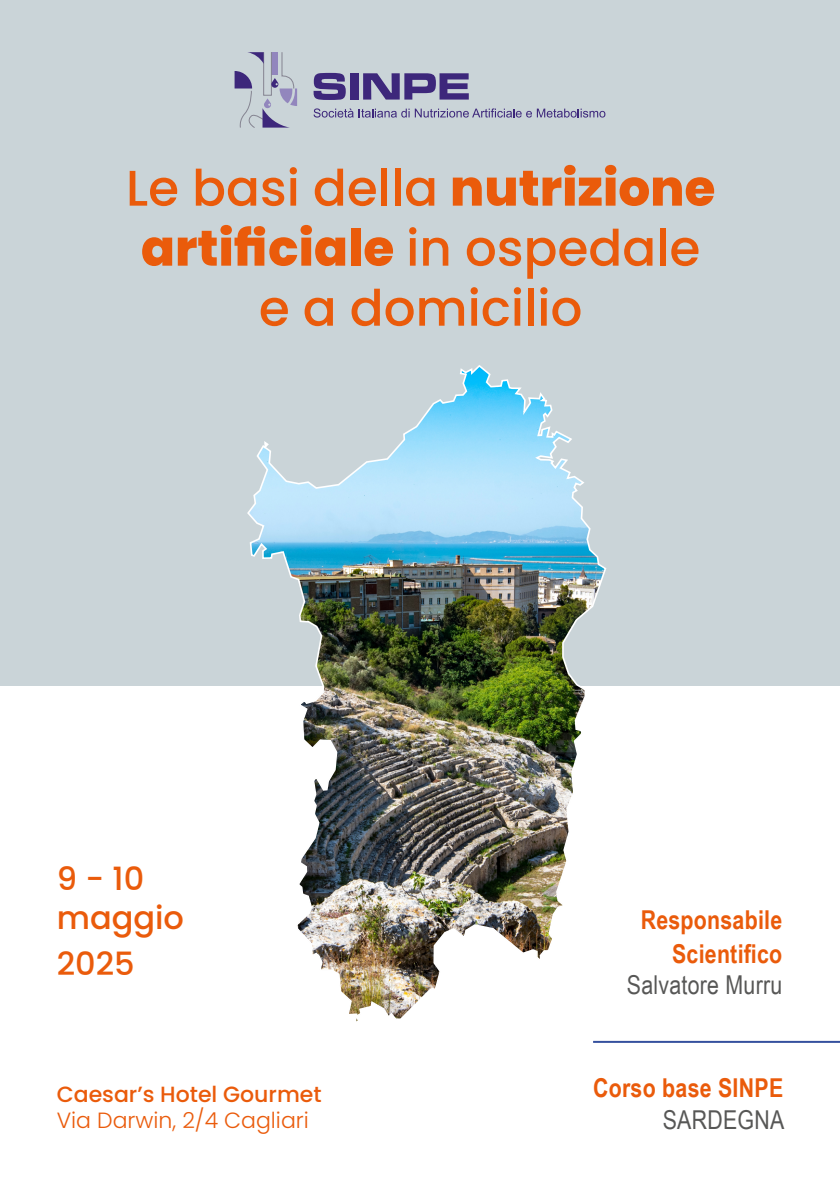
<style>
.page{position:relative;width:840px;height:1191px;background:#fff}
.page>*{position:absolute;margin:0;border:0;box-sizing:border-box;transform-origin:0 0}
.t1{font:500 50px/60px "Poppins";color:#ea5b0b;text-align:center}
.t2{font:500 32px/38.4px "Poppins";color:#ea5b0b}
.t3{font:700 26px/33.6px "Arial Narrow";letter-spacing:.01em;color:#ea5b0b;text-align:right}
.t4{font:26px "Arial Narrow";letter-spacing:.01em;color:#575756}
.t5{font:300 22px "Poppins";color:#ea5b0b}
.t6{font:500 22px "Poppins";color:#ea5b0b}
.s1{font-weight:800}
</style>
<div class="page">
<div style="left:0;top:0;width:839px;height:685px;background:#cad4d8"></div>
<hr style="left:592px;top:1040px;width:247px;height:2px;background:#35509e">
<svg style="left:313px;top:73px;width:32px;height:27px"></svg>
<div style="left:350px;top:73px;width:8px;height:27px;background:#3d277b"></div>
<svg style="left:363px;top:73px;width:105px;height:27px"></svg>
<svg style="left:313px;top:108px;width:292px;height:10px"></svg>
<svg style="left:234px;top:52px;width:63px;height:76px"></svg>
<img style="left:246px;top:365px;width:361px;height:657px">
<p class="t1" style="left:126px;top:158px;width:590px">Le basi della <span class="s1">nutrizione artificiale</span> in ospedale e a domicilio</p>
<p class="t2" style="left:57px;top:860px;width:129px">9 - 10 maggio</p>
<p class="t2" style="left:57px;top:944px;width:79px">2025</p>
<p class="t6" style="left:57px;top:1081px;width:266px">Caesar’s Hotel Gourmet</p>
<p class="t5" style="left:57px;top:1107px;width:253px">Via Darwin, 2/4 Cagliari</p>
<p class="t3" style="left:640px;top:902px;width:143px">Responsabile<br>Scientifico</p>
<p class="t4" style="left:626px;top:965px;width:157px">Salvatore Murru</p>
<p class="t3" style="left:592px;top:1070px;width:191px">Corso base SINPE</p>
<p class="t4" style="left:662px;top:1100px;width:123px">SARDEGNA</p>
</div>
